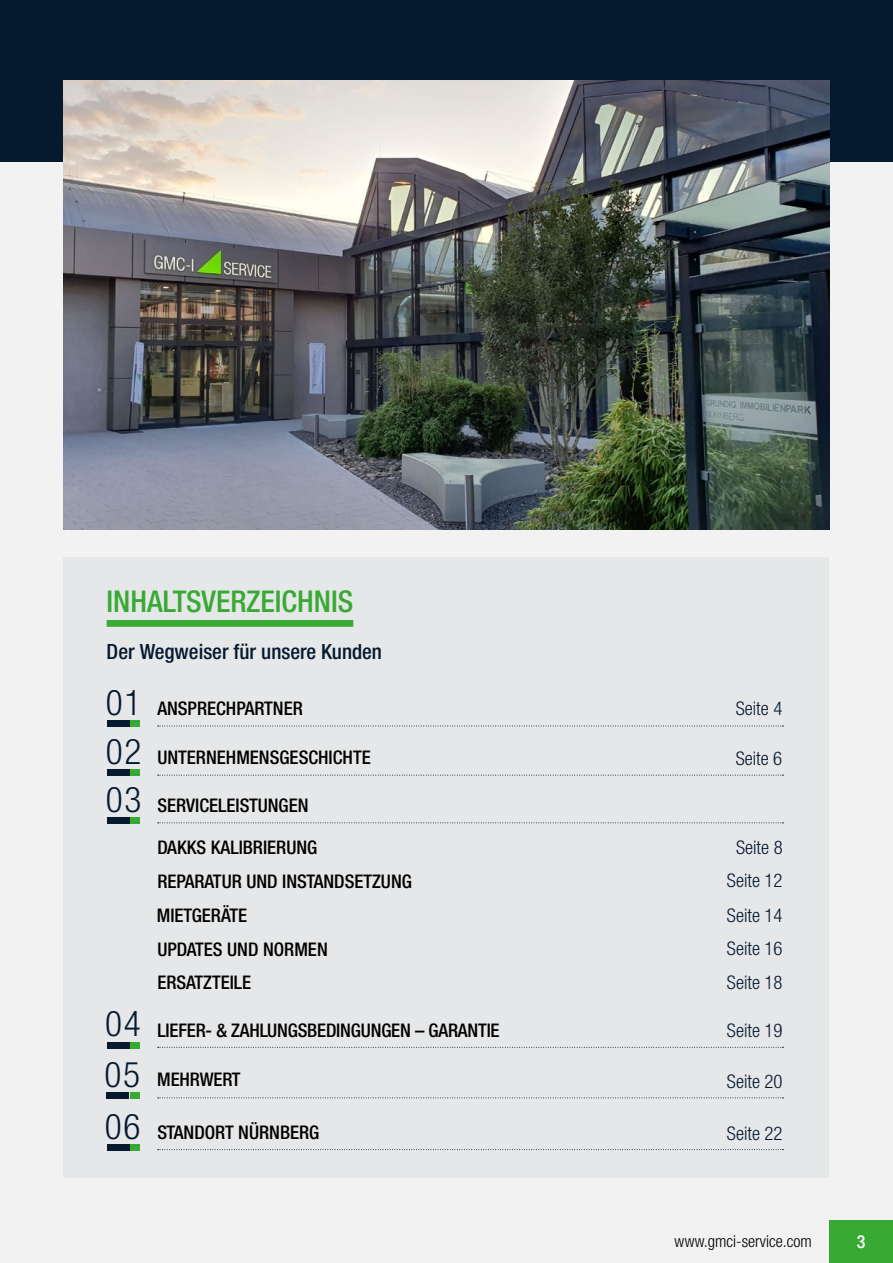
<style>
.page{position:relative;width:893px;height:1263px;background:#f2f2f2}
.page>*{position:absolute;margin:0;border:0;box-sizing:border-box;transform-origin:0 0}
.t1{font:300 condensed 35.4px/48.6px "Helvetica Neue LTW1 G";letter-spacing:.05em;color:#05192f;text-align:justify}
.t2{font:500 condensed 30px "Helvetica Neue LTW1 G";color:#38aa34}
.t3{font:500 condensed 21px "Helvetica Neue LTW1 G";color:#05192f}
.t4{font:500 condensed 18.75px/33.9px "Helvetica Neue LTW1 G";color:#000}
.t5{font:300 condensed 18.75px/33.8px "Helvetica Neue LTW1 G";color:#05192f;text-align:center}
.t6{font:500 condensed 18px "Helvetica Neue LTW1 G";color:#fff}
.t7{font:300 condensed 16.5px "Helvetica Neue LTW1 G";color:#000}
.s1{font-weight:300;font-size:35.4px;color:#05192f}
</style>
<div class="page">
<div style="left:0;top:0;width:893px;height:162px;background:#05192f"></div>
<div style="left:829px;top:1220px;width:64px;height:43px;background:#38aa34"></div>
<div style="left:64px;top:557px;width:765px;height:621px;background:#e6e7e8"></div>
<div style="left:107px;top:620px;width:246px;height:7px;background:#38aa34"></div>
<div style="left:107px;top:720px;width:23px;height:7px;background:#05192f"></div>
<div style="left:107px;top:769px;width:23px;height:7px;background:#05192f"></div>
<div style="left:107px;top:817px;width:23px;height:7px;background:#05192f"></div>
<div style="left:107px;top:1042px;width:22px;height:6px;background:#05192f"></div>
<div style="left:107px;top:1144px;width:22px;height:7px;background:#05192f"></div>
<div style="left:131px;top:720px;width:9px;height:7px;background:#38aa34"></div>
<div style="left:131px;top:769px;width:9px;height:7px;background:#38aa34"></div>
<div style="left:131px;top:817px;width:9px;height:7px;background:#38aa34"></div>
<div style="left:131px;top:1042px;width:9px;height:6px;background:#38aa34"></div>
<div style="left:131px;top:1144px;width:9px;height:7px;background:#38aa34"></div>
<svg style="left:158px;top:726px;width:625px;height:1px"></svg>
<svg style="left:158px;top:775px;width:625px;height:1px"></svg>
<svg style="left:158px;top:822px;width:625px;height:1px"></svg>
<svg style="left:158px;top:1047px;width:625px;height:1px"></svg>
<svg style="left:158px;top:1149px;width:625px;height:1px"></svg>
<div style="left:107px;top:1092px;width:22px;height:7px;background:#05192f"></div>
<div style="left:130px;top:1092px;width:10px;height:7px;background:#38aa34"></div>
<svg style="left:158px;top:1097px;width:625px;height:1px"></svg>
<img style="left:64px;top:81px;width:765px;height:448px">
<h2 class="t2" style="left:107px;top:583px;width:248px">INHALTSVERZEICHNIS</h2>
<p class="t3" style="left:107px;top:638px;width:277px">Der Wegweiser für unsere Kunden</p>
<p class="t4" style="left:157px;top:691px;width:147px">ANSPRECHPARTNER</p>
<p class="t4" style="left:157px;top:740px;width:215px">UNTERNEHMENSGESCHICHTE</p>
<p class="t4" style="left:157px;top:788px;width:153px">SERVICELEISTUNGEN</p>
<p class="t4" style="left:157px;top:830px;width:162px">DAKKS KALIBRIERUNG</p>
<h1 class="t1" style="left:106px;top:678px;width:37px">01<br>02<br>03</h1>
<p class="t4" style="left:157px;top:864px;width:257px">REPARATUR UND INSTANDSETZUNG<br>MIETGERÄTE<br>UPDATES UND NORMEN</p>
<p class="t5" style="left:736px;top:691px;width:48px">Seite 4</p>
<p class="t5" style="left:736px;top:741px;width:48px">Seite 6</p>
<p class="t5" style="left:727px;top:830px;width:57px">Seite 8<br>Seite 12<br>Seite 14<br>Seite 16</p>
<p class="t4" style="left:157px;top:966px;width:95px">ERSATZTEILE</p>
<p class="t5" style="left:727px;top:965px;width:57px">Seite 18</p>
<h1 class="t1" style="left:105px;top:1000px;width:37px">04</h1>
<p class="t4" style="left:157px;top:1013px;width:344px">LIEFER- &amp; ZAHLUNGSBEDINGUNGEN – GARANTIE</p>
<p class="t4" style="left:105px;top:1063px;width:138px"><span class="s1">05</span> MEHRWERT</p>
<h1 class="t1" style="left:105px;top:1102px;width:37px">06</h1>
<p class="t4" style="left:157px;top:1115px;width:164px">STANDORT NÜRNBERG</p>
<p class="t5" style="left:727px;top:1014px;width:57px">Seite 19</p>
<p class="t5" style="left:727px;top:1064px;width:57px">Seite 20</p>
<p class="t5" style="left:727px;top:1117px;width:57px">Seite 22</p>
<p class="t7" style="left:675px;top:1231px;width:139px">www.gmci-service.com</p>
<p class="t6" style="left:857px;top:1231px;width:10px">3</p>
</div>
